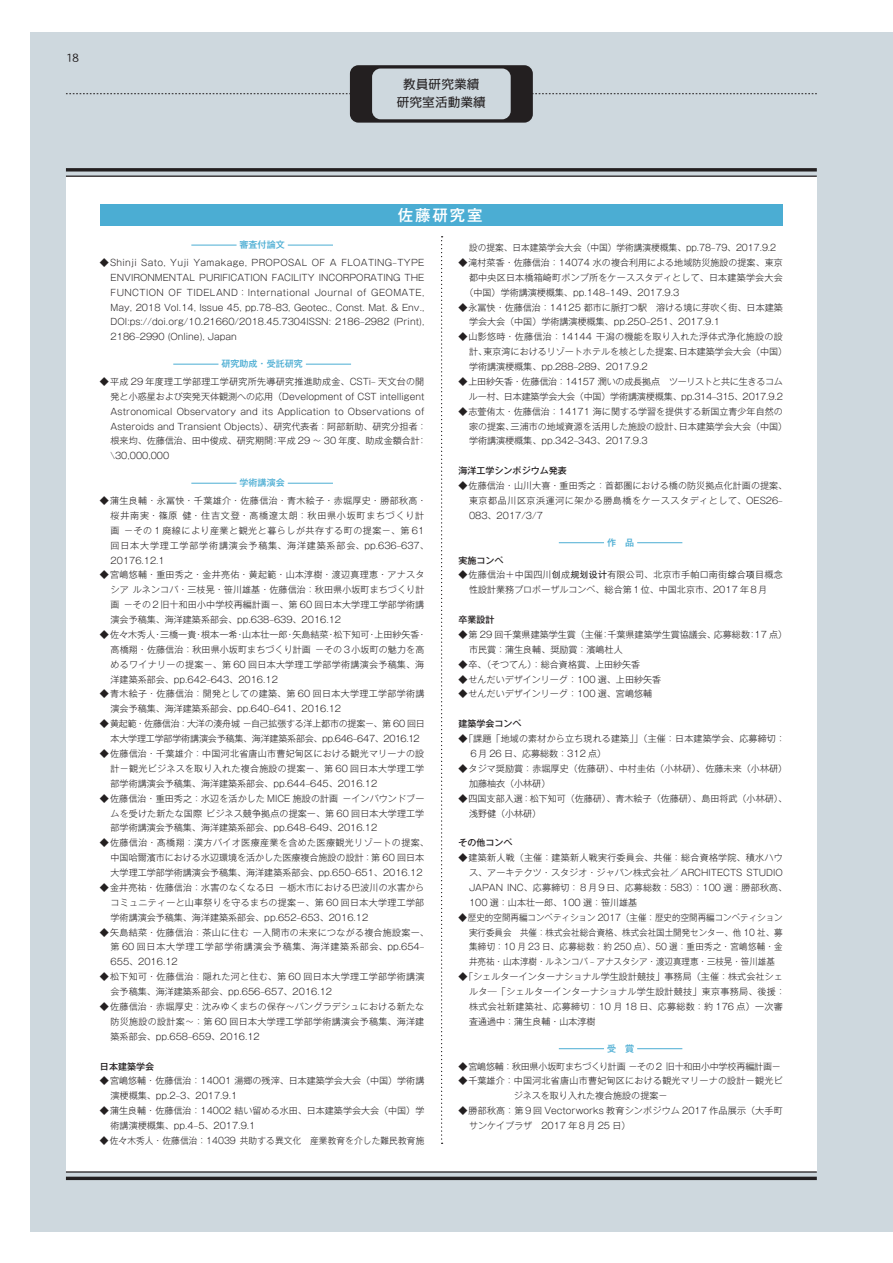
<style>
.page{position:relative;width:893px;height:1263px;background:#fff}
.page>*{position:absolute;margin:0;border:0;box-sizing:border-box;transform-origin:0 0}
.t1{font:15.45px "Gothic MB101 Pro Medium 90 pv RKSJ H";letter-spacing:.125em;color:#fff}
.t2{font:12.75px/18.1px "Kakumin Pro Regular 90 pv RKSJ H";color:#231f20;text-align:center}
.t3{font:12.75px "DFHS Gothic Std W3 90 pv RKSJ H";color:#231f20}
.t4{font:9px/14.9px "Gothic MB101 Pro Light 90 pv RKSJ H";color:#231f20}
.t5{font:9px/14.9px "Gothic MB101 Pro Light 90 pv RKSJ H";letter-spacing:.03em;color:#231f20}
.t6{font:9px/14.9px "Gothic MB101 Pro Light 90 pv RKSJ H";letter-spacing:.02em;color:#231f20}
.t7{font:9px/14.9px "Gothic MB101 Pro Light 90 pv RKSJ H";color:#231f20;text-align:justify;scale:.94 1}
.t8{font:9px/14.9px "Gothic MB101 Pro Light 90 pv RKSJ H";letter-spacing:.055em;color:#231f20}
.t9{font:9px/14.9px "Gothic MB101 Pro Light 90 pv RKSJ H";letter-spacing:-.02em;color:#231f20;text-align:right}
.t10{font:9px "Gothic MB101 Pro Light 90 pv RKSJ H";color:#231f20;scale:.96 1}
.t11{font:9px/14.9px "Gothic MB101 Pro Light 90 pv RKSJ H";letter-spacing:-.025em;color:#231f20}
.t12{font:9px/14.9px "Gothic MB101 Pro Light 90 pv RKSJ H";letter-spacing:.025em;color:#231f20}
.t13{font:9px "Gothic MB101 Pro Medium 90 pv RKSJ H";color:#231f20}
.t14{font:9px "Gothic MB101 Pro Light 90 pv RKSJ H";letter-spacing:-.03em;color:#231f20}
.s1{font-family:"Adobe Heiti Std Regular G Bpc EUC H"}
</style>
<div class="page">
<div style="left:31px;top:32px;width:861px;height:1199px;background:#ced8de"></div>
<div style="left:66px;top:176px;width:750px;height:996px;background:#fff"></div>
<hr style="left:66px;top:176px;width:750px;height:1px;background:#231f20">
<hr style="left:66px;top:1171px;width:750px;height:2px;background:#231f20">
<svg style="left:66px;top:168px;width:750px;height:4px;background:#3c3a3b"></svg>
<hr style="left:66px;top:1177px;width:750px;height:3px;background:#231f20">
<svg style="left:66px;top:65px;width:750px;height:58px"></svg>
<hr style="left:191px;top:245px;width:45px;height:1px;background:#4badd3">
<hr style="left:288px;top:245px;width:45px;height:1px;background:#4badd3">
<hr style="left:173px;top:364px;width:45px;height:1px;background:#4badd3">
<hr style="left:306px;top:364px;width:45px;height:1px;background:#4badd3">
<hr style="left:191px;top:483px;width:45px;height:1px;background:#4badd3">
<hr style="left:288px;top:483px;width:45px;height:1px;background:#4badd3">
<hr style="left:559px;top:542px;width:45px;height:1px;background:#4badd3">
<hr style="left:637px;top:542px;width:45px;height:1px;background:#4badd3">
<hr style="left:559px;top:1048px;width:45px;height:1px;background:#4badd3">
<hr style="left:637px;top:1048px;width:45px;height:1px;background:#4badd3">
<div style="left:100px;top:204px;width:682px;height:22px;background:#4badd3"></div>
<svg style="left:441px;top:236px;width:1px;height:908px"></svg>
<h2 class="t3" style="left:66px;top:53px;width:14px">18</h2>
<h2 class="t2" style="left:396px;top:77px;width:91px">教員研究業績研究室活動業績</h2>
<h1 class="t1" style="left:398px;top:209px;width:86px">佐藤研究室</h1>
<p class="t4" style="left:111px;top:256px;width:315px;text-align:justify;text-indent:-11px">◆Shinji Sato, Yuji Yamakage, PROPOSAL OF A FLOATING‒TYPE ENVIRONMENTAL PURIFICATION FACILITY INCORPORATING THE FUNCTION OF TIDELAND：International Journal of GEOMATE, May, 2018 Vol.14, Issue 45, pp.78‒83, Geotec., Const. Mat. &amp; Env., DOI:ps://doi.org/10.21660/2018.45.7304ISSN: 2186‒2982 (Print), 2186‒2990 (Online), Japan</p>
<p class="t4" style="left:111px;top:375px;width:317px;text-indent:-11px">◆平成 29 年度理工学部理工学研究所先導研究推進助成金、CSTi‒ 天文台の開発と小惑星および突発天体観測への応用（Development of CST intelligent Astronomical Observatory and its Application to Observations of Asteroids and Transient Objects）、研究代表者：阿部新助、研究分担者：根来均、佐藤信治、田中俊成、研究期間：平成 29 ～ 30 年度、助成金額合計：\30,000,000</p>
<p class="t8" style="left:111px;top:494px;width:320px;text-indent:-11px">◆蒲生良輔・永冨快・千葉雄介・佐藤信治・青木絵子・赤堀厚史・勝部秋高・桜井南実・篠原 健・住吉文登・高橋遼太朗：秋田県小坂町まちづくり計画 －その１廃線により産業と観光と暮らしが共存する町の提案－、第 61回日本大学理工学部学術講演会予稿集、海洋建築系部会、pp.636‒637、20176.12.1</p>
<p class="t4" style="left:111px;top:569px;width:315px;text-align:justify;text-indent:-11px">◆宮嶋悠輔・重田秀之・金井亮佑・黄起範・山本淳樹・渡辺真理恵・アナスタシア ルネンコバ・三枝晃・笹川雄基・佐藤信治：秋田県小坂町まちづくり計画 －その２旧十和田小中学校再編計画－、第 60 回日本大学理工学部学術講演会予稿集、海洋建築系部会、pp.638‒639、2016.12</p>
<p class="t4" style="left:111px;top:628px;width:317px;text-indent:-11px">◆佐々木秀人・三橋一貴・根本一希・山本壮一郎・矢島結菜・松下知可・上田紗矢香・高橋翔・佐藤信治：秋田県小坂町まちづくり計画 －その３小坂町の魅力を高めるワイナリーの提案－、第 60 回日本大学理工学部学術講演会予稿集、海洋建築系部会、pp.642‒643、2016.12</p>
<p class="t5" style="left:111px;top:688px;width:315px;text-indent:-11px">◆青木絵子・佐藤信治：開発としての建築、第 60 回日本大学理工学部学術講演会予稿集、海洋建築系部会、pp.640‒641、2016.12</p>
<p class="t11" style="left:110px;top:718px;width:316px;text-indent:-11px">◆黄起範・佐藤信治：大洋の湊舟城 －自己拡張する洋上都市の提案－、第 60 回日本大学理工学部学術講演会予稿集、海洋建築系部会、pp.646‒647、2016.12</p>
<p class="t4" style="left:111px;top:747px;width:315px;text-align:justify;text-indent:-11px">◆佐藤信治・千葉雄介：中国河北省唐山市曹妃甸区における観光マリーナの設計－観光ビジネスを取り入れた複合施設の提案－、第 60 回日本大学理工学部学術講演会予稿集、海洋建築系部会、pp.644‒645、2016.12</p>
<p class="t4" style="left:111px;top:792px;width:315px;text-align:justify;text-indent:-11px">◆佐藤信治・重田秀之：水辺を活かした MICE 施設の計画 －インバウンドブームを受けた新たな国際 ビジネス競争拠点の提案ー、第 60 回日本大学理工学部学術講演会予稿集、海洋建築系部会、pp.648‒649、2016.12</p>
<p class="t4" style="left:111px;top:837px;width:320px;text-indent:-11px">◆佐藤信治・髙橋翔：漢方バイオ医療産業を含めた医療観光リゾートの提案、中国哈爾濱市における水辺環境を活かした医療複合施設の設計：第 60 回日本大学理工学部学術講演会予稿集、海洋建築系部会、pp.650‒651、2016.12</p>
<p class="t4" style="left:111px;top:881px;width:315px;text-align:justify;text-indent:-11px">◆金井亮祐・佐藤信治：水害のなくなる日 －栃木市における巴波川の水害からコミュニティーと山車祭りを守るまちの提案－、第 60 回日本大学理工学部学術講演会予稿集、海洋建築系部会、pp.652‒653、2016.12</p>
<p class="t5" style="left:111px;top:926px;width:320px;text-indent:-11px">◆矢島結菜・佐藤信治：茶山に住む ー入間市の未来につながる複合施設案ー、第 60 回日本大学理工学部学術講演会予稿集、海洋建築系部会、pp.654‒<br>655、2016.12</p>
<p class="t5" style="left:111px;top:971px;width:315px;text-indent:-11px">◆松下知可・佐藤信治：隠れた河と住む、第 60 回日本大学理工学部学術講演会予稿集、海洋建築系部会、pp.656‒657、2016.12</p>
<p class="t4" style="left:111px;top:1000px;width:315px;text-align:justify;text-indent:-11px">◆佐藤信治・赤堀厚史：沈みゆくまちの保存～バングラデシュにおける新たな防災施設の設計案～：第 60 回日本大学理工学部学術講演会予稿集、海洋建築系部会、pp.658‒659、2016.12</p>
<p class="t13" style="left:100px;top:1063px;width:56px">日本建築学会</p>
<p class="t4" style="left:111px;top:1075px;width:315px;text-indent:-11px">◆宮嶋悠輔・佐藤信治：14001 湯郷の残滓、日本建築学会大会（中国）学術講演梗概集、pp.2‒3、2017.9.1</p>
<p class="t4" style="left:111px;top:1105px;width:315px;text-indent:-11px">◆蒲生良輔・佐藤信治：14002 結い留める水田、日本建築学会大会（中国）学術講演梗概集、pp.4‒5、2017.9.1</p>
<p class="t10" style="left:100px;top:1137px;width:339px">◆佐々木秀人・佐藤信治：14039 共助する異文化　産業教育を介した難民教育施</p>
<p class="t10" style="left:469px;top:244px;width:321px">設の提案、日本建築学会大会（中国）学術講演梗概集、pp.78‒79、2017.9.2</p>
<p class="t4" style="left:458px;top:256px;width:326px">◆滝村菜香・佐藤信治：14074 水の複合利用による地域防災施設の提案、東京</p>
<p class="t6" style="left:469px;top:271px;width:315px">都中央区日本橋箱崎町ポンプ所をケーススタディとして、日本建築学会大会</p>
<p class="t4" style="left:464px;top:286px;width:216px">（中国）学術講演梗概集、pp.148‒149、2017.9.3</p>
<p class="t4" style="left:469px;top:301px;width:315px;text-indent:-11px">◆永冨快・佐藤信治：14125 都市に脈打つ駅　溶ける境に芽吹く街、日本建築学会大会（中国）学術講演梗概集、pp.250‒251、2017.9.1</p>
<p class="t4" style="left:469px;top:331px;width:320px;text-indent:-11px">◆山影悠時・佐藤信治：14144 干潟の機能を取り入れた浮体式浄化施設の設計、東京湾におけるリゾートホテルを核とした提案、日本建築学会大会（中国）学術講演梗概集、pp.288‒289、2017.9.2</p>
<p class="t9" style="left:458px;top:375px;width:326px">◆上田紗矢香・佐藤信治：14157 潤いの成長拠点　ツーリストと共に生きるコムルー村、日本建築学会大会（中国）学術講演梗概集、pp.314‒315、2017.9.2</p>
<p class="t4" style="left:469px;top:405px;width:320px;text-indent:-11px">◆志萱侑太・佐藤信治：14171 海に関する学習を提供する新国立青少年自然の家の提案、三浦市の地域資源を活用した施設の設計、日本建築学会大会（中国）学術講演梗概集、pp.342‒343、2017.9.3</p>
<p class="t13" style="left:458px;top:467px;width:110px">海洋工学シンポジウム発表</p>
<p class="t4" style="left:469px;top:480px;width:320px;text-indent:-11px">◆佐藤信治・山川大喜・重田秀之：首都圏における橋の防災拠点化計画の提案、東京都品川区京浜運河に架かる勝島橋をケーススタディとして、OES26‒<br>083、2017/3/7</p>
<p class="t13" style="left:458px;top:557px;width:47px">実施コンペ</p>
<p class="t4" style="left:458px;top:569px;width:326px;text-align:center">◆佐藤信治＋中国四川<span class="s1">创</span>成<span class="s1">规划设计</span>有限公司、北京市手帕口南街<span class="s1">综</span>合<span class="s1">项</span>目概念性設計業務プロポーザルコンペ、総合第１位、中国北京市、2017 年８月</p>
<p class="t13" style="left:458px;top:616px;width:38px">卒業設計</p>
<p class="t4" style="left:469px;top:628px;width:320px;text-indent:-11px">◆第 29 回千葉県建築学生賞（主催：千葉県建築学生賞協議会、応募総数：17 点）市民賞：蒲生良輔、奨励賞：濱嶋杜人</p>
<p class="t4" style="left:458px;top:658px;width:183px">◆卒、（そつてん）：総合資格賞、上田紗矢香</p>
<p class="t4" style="left:458px;top:673px;width:204px">◆せんだいデザインリーグ：100 選、上田紗矢香</p>
<p class="t4" style="left:458px;top:688px;width:195px">◆せんだいデザインリーグ：100 選、宮嶋悠輔</p>
<p class="t13" style="left:458px;top:720px;width:65px">建築学会コンペ</p>
<p class="t4" style="left:469px;top:733px;width:317px;text-indent:-11px">◆「課題「地域の素材から立ち現れる建築」」（主催：日本建築学会、応募締切：<br>６月 26 日、応募総数：312 点）</p>
<p class="t4" style="left:469px;top:762px;width:320px;text-indent:-11px">◆タジマ奨励賞：赤堀厚史（佐藤研）、中村圭佑（小林研）、佐藤未来（小林研）加藤柚衣（小林研）</p>
<p class="t4" style="left:469px;top:792px;width:320px;text-indent:-11px">◆四国支部入選：松下知可（佐藤研）、青木絵子（佐藤研）、島田将武（小林研）、浅野健（小林研）</p>
<p class="t13" style="left:458px;top:840px;width:56px">その他コンペ</p>
<p class="t4" style="left:469px;top:852px;width:320px;text-indent:-11px">◆建築新人戦（主催：建築新人戦実行委員会、共催：総合資格学院、積水ハウス、アーキテクツ・スタジオ・ジャパン株式会社／ ARCHITECTS STUDIO JAPAN INC、応募締切：８月９日、応募総数：583）：100 選：勝部秋高、100 選：山本壮一郎、100 選：笹川雄基</p>
<p class="t7" style="left:469px;top:911px;width:335px;text-indent:-11px">◆歴史的空間再編コンペティション 2017（主催：歴史的空間再編コンペティション実行委員会　共催：株式会社総合資格、株式会社国土開発センター、他 10 社、募集締切：10 月 23 日、応募総数：約 250 点）、50 選：重田秀之・宮嶋悠輔・金井亮祐・山本淳樹・ルネンコバ ‒ アナスタシア・渡辺真理恵・三枝晃・笹川雄基</p>
<p class="t6" style="left:469px;top:971px;width:317px;text-indent:-11px">◆「シェルターインターナショナル学生設計競技」事務局（主催：株式会社シェルタ―「シェルターインターナショナル学生設計競技」東京事務局、後援：株式会社新建築社、応募締切：10 月 18 日、応募総数：約 176 点）一次審査通過中：蒲生良輔・山本淳樹</p>
<p class="t14" style="left:458px;top:1063px;width:324px">◆宮嶋悠輔： 秋田県小坂町まちづくり計画 －その２ 旧十和田小中学校再編計画－</p>
<p class="t12" style="left:513px;top:1075px;width:270px;text-indent:-55px">◆千葉雄介： 中国河北省唐山市曹妃甸区における観光マリーナの設計－観光ビジネスを取り入れた複合施設の提案－</p>
<p class="t4" style="left:469px;top:1105px;width:315px;text-indent:-11px">◆勝部秋高：第９回 Vectorworks 教育シンポジウム 2017 作品展示（大手町サンケイプラザ　2017 年８月 25 日）</p>
</div>
